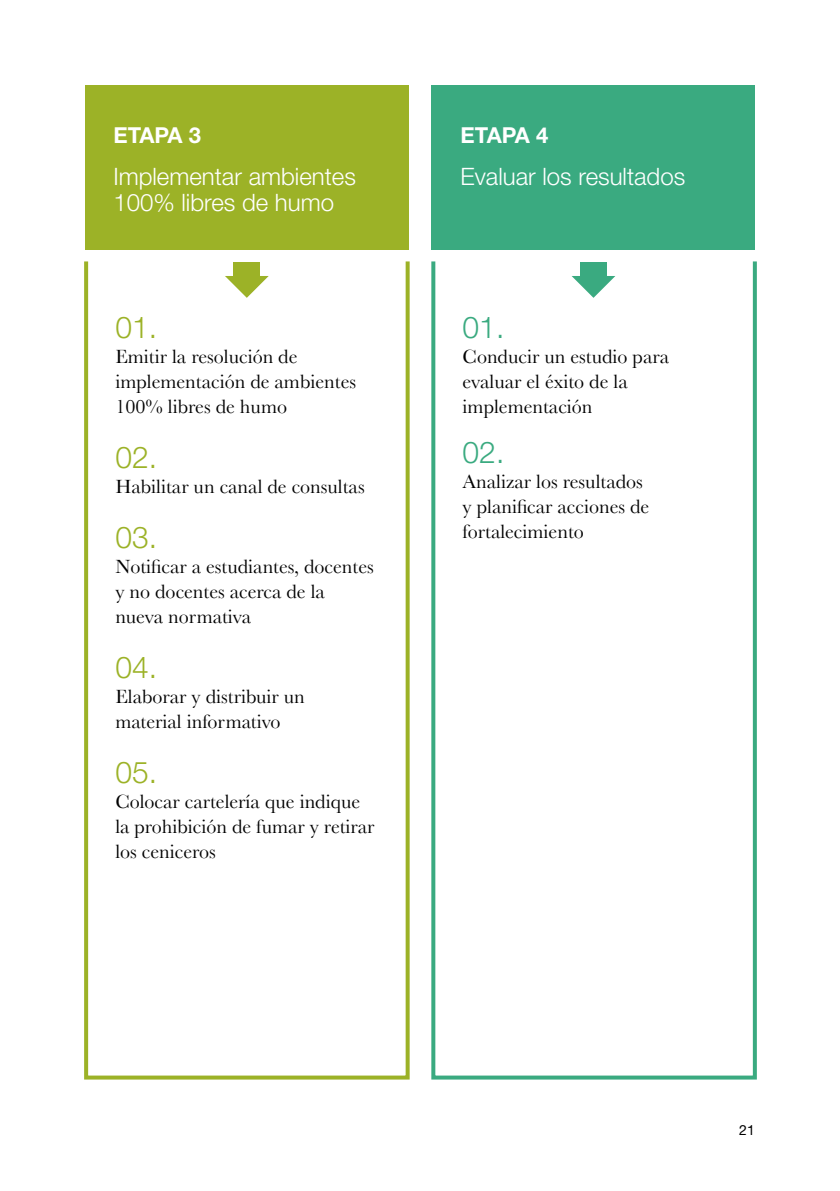
<style>
.page{position:relative;width:840px;height:1191px;background:#fff}
.page>*{position:absolute;margin:0;border:0;box-sizing:border-box;transform-origin:0 0}
.t1{font:300 30px "Helvetica Neue LT Std";color:#9cb227}
.t2{font:300 30px "Helvetica Neue LT Std";color:#3aaa80}
.t3{font:300 24px/26px "Helvetica Neue LT Std";color:#fff}
.t4{font:700 22px "Helvetica Neue LT Std";letter-spacing:-.035em;color:#fff}
.t5{font:20px/25px "Baskerville";color:#000}
.t6{font:14px "Helvetica Neue LT Std";color:#000}
</style>
<div class="page">
<div style="left:85px;top:85px;width:323px;height:164px;background:#9cb227"></div>
<div style="left:431px;top:85px;width:323px;height:164px;background:#3aaa80"></div>
<div style="left:84px;top:259px;width:325px;height:820px;border:4px solid #9cb227"></div>
<div style="left:431px;top:259px;width:325px;height:820px;border:4px solid #3aaa80"></div>
<div style="left:233px;top:262px;width:27px;height:18px;background:#9cb227"></div>
<svg style="left:225px;top:276px;width:43px;height:22px"></svg>
<div style="left:579px;top:262px;width:27px;height:18px;background:#3aaa80"></div>
<svg style="left:571px;top:276px;width:44px;height:22px"></svg>
<p class="t4" style="left:113px;top:121px;width:89px">ETAPA 3</p>
<p class="t3" style="left:113px;top:163px;width:244px">Implementar ambientes<br>100% libres de humo</p>
<h1 class="t1" style="left:115px;top:309px;width:43px">01.</h1>
<p class="t5" style="left:115px;top:344px;width:242px">Emitir la resolución de implementación de ambientes<br>100% libres de humo</p>
<h1 class="t1" style="left:115px;top:439px;width:43px">02.</h1>
<p class="t5" style="left:115px;top:474px;width:251px">Habilitar un canal de consultas</p>
<h1 class="t1" style="left:115px;top:519px;width:43px">03.</h1>
<p class="t5" style="left:115px;top:554px;width:260px">Notificar a estudiantes, docentes y no docentes acerca de la nueva normativa</p>
<h1 class="t1" style="left:115px;top:649px;width:43px">04.</h1>
<p class="t5" style="left:115px;top:684px;width:191px">Elaborar y distribuir un material informativo</p>
<h1 class="t1" style="left:115px;top:754px;width:43px">05.</h1>
<p class="t5" style="left:115px;top:789px;width:260px">Colocar cartelería que indique la prohibición de fumar y retirar los ceniceros</p>
<p class="t4" style="left:460px;top:121px;width:89px">ETAPA 4</p>
<p class="t3" style="left:460px;top:163px;width:226px">Evaluar los resultados</p>
<h1 class="t2" style="left:462px;top:309px;width:43px">01.</h1>
<p class="t5" style="left:462px;top:344px;width:208px">Conducir un estudio para evaluar el éxito de la implementación</p>
<h1 class="t2" style="left:462px;top:434px;width:43px">02.</h1>
<p class="t5" style="left:462px;top:469px;width:188px">Analizar los resultados y planificar acciones de fortalecimiento</p>
<p class="t6" style="left:738px;top:1121px;width:17px">21</p>
</div>
